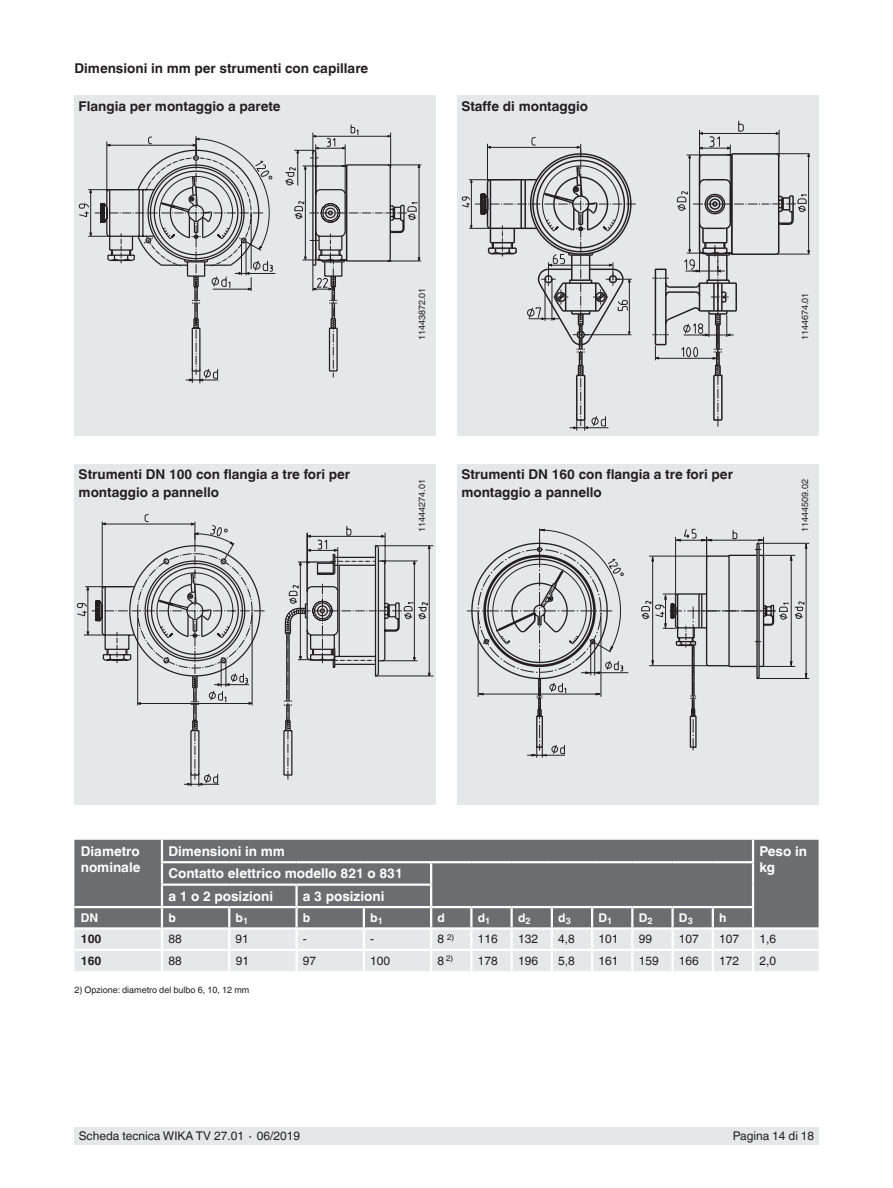
<style>
.page{position:relative;width:893px;height:1188px;background:#fff}
.page>*{position:absolute;margin:0;border:0;box-sizing:border-box;transform-origin:0 0}
.t1{font:700 13.5px/18px "Helvetica World";color:#231f20}
.t2{font:700 13.5px/16.5px "Helvetica World";color:#fff}
.t3{font:12px "Helvetica World";color:#231f20}
.t4{font:700 12px "Helvetica World";color:#fff}
.t5{font:700 12px "Helvetica World";color:#231f20}
.t6{font:9px "Helvetica World";color:#231f20}
.t7{font:8.1px "Helvetica World";color:#231f20}
.s1{font-size:12px}
</style>
<div class="page">
<div style="left:74px;top:1128px;width:745px;height:17px;background:#e6e7e9"></div>
<div style="left:74px;top:96px;width:362px;height:340px;background:#e6e7e9"></div>
<div style="left:457px;top:96px;width:361px;height:340px;background:#e6e7e9"></div>
<div style="left:457px;top:464px;width:362px;height:340px;background:#e6e7e9"></div>
<div style="left:74px;top:464px;width:362px;height:340px;background:#e6e7e9"></div>
<div style="left:74px;top:840px;width:745px;height:68px;background:#6c6d70"></div>
<hr style="left:752px;top:863px;width:2px;height:22px;background:#fff">
<hr style="left:430px;top:886px;width:2px;height:20px;background:#fff">
<hr style="left:752px;top:885px;width:2px;height:21px;background:#fff">
<hr style="left:752px;top:840px;width:2px;height:21px;background:#fff">
<hr style="left:161px;top:861px;width:68px;height:2px;background:#fff">
<hr style="left:229px;top:861px;width:68px;height:2px;background:#fff">
<hr style="left:297px;top:861px;width:67px;height:2px;background:#fff">
<hr style="left:364px;top:861px;width:67px;height:2px;background:#fff">
<hr style="left:161px;top:884px;width:68px;height:2px;background:#fff">
<hr style="left:229px;top:884px;width:68px;height:2px;background:#fff">
<hr style="left:297px;top:884px;width:67px;height:2px;background:#fff">
<hr style="left:295px;top:886px;width:3px;height:20px;background:#fff">
<hr style="left:364px;top:884px;width:68px;height:2px;background:#fff">
<hr style="left:162px;top:906px;width:67px;height:2px;background:#fff">
<hr style="left:229px;top:906px;width:68px;height:2px;background:#fff">
<hr style="left:297px;top:906px;width:67px;height:2px;background:#fff">
<hr style="left:364px;top:906px;width:67px;height:2px;background:#fff">
<svg style="left:74px;top:908px;width:745px;height:63px;background:#bfc0c2"></svg>
<hr style="left:74px;top:949px;width:88px;height:2px;background:#fff">
<hr style="left:162px;top:949px;width:67px;height:2px;background:#fff">
<hr style="left:161px;top:951px;width:2px;height:20px;background:#fff">
<hr style="left:229px;top:949px;width:68px;height:2px;background:#fff">
<hr style="left:228px;top:951px;width:2px;height:20px;background:#fff">
<hr style="left:297px;top:949px;width:67px;height:2px;background:#fff">
<hr style="left:295px;top:951px;width:3px;height:20px;background:#fff">
<hr style="left:364px;top:949px;width:67px;height:2px;background:#fff">
<hr style="left:363px;top:951px;width:2px;height:20px;background:#fff">
<hr style="left:431px;top:949px;width:40px;height:2px;background:#fff">
<hr style="left:430px;top:951px;width:2px;height:20px;background:#fff">
<hr style="left:471px;top:949px;width:41px;height:2px;background:#fff">
<hr style="left:470px;top:951px;width:2px;height:20px;background:#fff">
<hr style="left:512px;top:949px;width:40px;height:2px;background:#fff">
<hr style="left:510px;top:951px;width:3px;height:20px;background:#fff">
<hr style="left:552px;top:949px;width:40px;height:2px;background:#fff">
<hr style="left:551px;top:951px;width:2px;height:20px;background:#fff">
<hr style="left:592px;top:949px;width:40px;height:2px;background:#fff">
<hr style="left:591px;top:951px;width:2px;height:20px;background:#fff">
<hr style="left:632px;top:949px;width:41px;height:2px;background:#fff">
<hr style="left:631px;top:951px;width:2px;height:20px;background:#fff">
<hr style="left:673px;top:949px;width:40px;height:2px;background:#fff">
<hr style="left:671px;top:951px;width:3px;height:20px;background:#fff">
<hr style="left:713px;top:949px;width:40px;height:2px;background:#fff">
<hr style="left:712px;top:951px;width:2px;height:20px;background:#fff">
<hr style="left:753px;top:949px;width:66px;height:2px;background:#fff">
<hr style="left:752px;top:951px;width:2px;height:20px;background:#fff">
<hr style="left:74px;top:927px;width:88px;height:3px;background:#fff">
<hr style="left:162px;top:927px;width:67px;height:3px;background:#fff">
<hr style="left:229px;top:927px;width:68px;height:3px;background:#fff">
<hr style="left:297px;top:927px;width:67px;height:3px;background:#fff">
<hr style="left:364px;top:927px;width:67px;height:3px;background:#fff">
<hr style="left:431px;top:927px;width:40px;height:3px;background:#fff">
<hr style="left:471px;top:927px;width:41px;height:3px;background:#fff">
<hr style="left:512px;top:927px;width:40px;height:3px;background:#fff">
<hr style="left:552px;top:927px;width:40px;height:3px;background:#fff">
<hr style="left:592px;top:927px;width:40px;height:3px;background:#fff">
<hr style="left:632px;top:927px;width:41px;height:3px;background:#fff">
<hr style="left:673px;top:927px;width:40px;height:3px;background:#fff">
<hr style="left:713px;top:927px;width:40px;height:3px;background:#fff">
<hr style="left:753px;top:927px;width:66px;height:3px;background:#fff">
<hr style="left:431px;top:861px;width:40px;height:2px;background:#fff">
<hr style="left:430px;top:863px;width:2px;height:21px;background:#fff">
<hr style="left:471px;top:861px;width:41px;height:2px;background:#fff">
<hr style="left:512px;top:861px;width:40px;height:2px;background:#fff">
<hr style="left:552px;top:861px;width:40px;height:2px;background:#fff">
<hr style="left:592px;top:861px;width:40px;height:2px;background:#fff">
<hr style="left:632px;top:861px;width:41px;height:2px;background:#fff">
<hr style="left:673px;top:861px;width:40px;height:2px;background:#fff">
<hr style="left:713px;top:861px;width:41px;height:2px;background:#fff">
<hr style="left:431px;top:906px;width:40px;height:2px;background:#fff">
<hr style="left:471px;top:906px;width:41px;height:2px;background:#fff">
<hr style="left:512px;top:906px;width:40px;height:2px;background:#fff">
<hr style="left:552px;top:906px;width:40px;height:2px;background:#fff">
<hr style="left:592px;top:906px;width:40px;height:2px;background:#fff">
<hr style="left:632px;top:906px;width:41px;height:2px;background:#fff">
<hr style="left:673px;top:906px;width:40px;height:2px;background:#fff">
<hr style="left:713px;top:906px;width:41px;height:2px;background:#fff">
<hr style="left:161px;top:840px;width:2px;height:21px;background:#fff">
<hr style="left:161px;top:863px;width:2px;height:21px;background:#fff">
<hr style="left:161px;top:886px;width:2px;height:20px;background:#fff">
<hr style="left:74px;top:906px;width:88px;height:2px;background:#fff">
<svg style="left:79px;top:124px;width:342px;height:258px"></svg>
<svg style="left:652px;top:120px;width:158px;height:307px"></svg>
<svg style="left:461px;top:137px;width:175px;height:294px"></svg>
<svg style="left:77px;top:514px;width:354px;height:272px"></svg>
<svg style="left:471px;top:528px;width:339px;height:230px"></svg>
<p class="t1" style="left:74px;top:60px;width:295px">Dimensioni in mm per strumenti con capillare</p>
<p class="t1" style="left:79px;top:98px;width:204px">Flangia per montaggio a parete</p>
<p class="t1" style="left:461px;top:97px;width:128px">Staffe di montaggio</p>
<p class="t6" style="left:417px;top:340px;width:54px;rotate:-90deg">11443872.01</p>
<p class="t6" style="left:800px;top:340px;width:49px;rotate:-90deg">1144674.01</p>
<p class="t1" style="left:79px;top:466px;width:273px">Strumenti DN 100 con flangia a tre fori per montaggio a pannello</p>
<p class="t6" style="left:417px;top:532px;width:54px;rotate:-90deg">11444274.01</p>
<p class="t6" style="left:800px;top:532px;width:54px;rotate:-90deg">11444509.02</p>
<p class="t1" style="left:461px;top:466px;width:273px">Strumenti DN 160 con flangia a tre fori per montaggio a pannello</p>
<p class="t2" style="left:81px;top:843px;width:61px">Diametro nominale</p>
<p class="t2" style="left:168px;top:843px;width:118px">Dimensioni in mm</p>
<p class="t2" style="left:759px;top:843px;width:49px">Peso in kg</p>
<p class="t2" style="left:168px;top:862px;width:236px;line-height:22.5px">Contatto elettrico modello 821 o 831 a 1 o 2 posizioni</p>
<p class="t2" style="left:303px;top:888px;width:83px">a 3 posizioni</p>
<p class="t4" style="left:81px;top:911px;width:19px">DN</p>
<p class="t4" style="left:168px;top:911px;width:9px">b</p>
<p class="t4" style="left:236px;top:911px;width:14px">b<sub>1</sub></p>
<p class="t4" style="left:303px;top:911px;width:9px">b</p>
<p class="t4" style="left:370px;top:911px;width:14px">b<sub>1</sub></p>
<p class="t4" style="left:437px;top:911px;width:9px">d</p>
<p class="t4" style="left:478px;top:911px;width:14px">d<sub>1</sub></p>
<p class="t4" style="left:518px;top:911px;width:14px">d<sub>2</sub></p>
<p class="t4" style="left:558px;top:911px;width:14px">d<sub>3</sub></p>
<p class="t4" style="left:598px;top:911px;width:15px">D<sub>1</sub></p>
<p class="t4" style="left:639px;top:911px;width:15px">D<sub>2</sub></p>
<p class="t4" style="left:679px;top:911px;width:15px">D<sub>3</sub></p>
<p class="t4" style="left:719px;top:911px;width:9px">h</p>
<p class="t5" style="left:81px;top:932px;width:22px">100</p>
<p class="t3" style="left:168px;top:932px;width:15px">88</p>
<p class="t3" style="left:236px;top:932px;width:15px">91</p>
<p class="t3" style="left:303px;top:932px;width:5px">-</p>
<p class="t3" style="left:370px;top:932px;width:5px">-</p>
<p class="t7" style="left:437px;top:932px;width:18px"><span class="s1">8</span> 2)</p>
<p class="t3" style="left:478px;top:932px;width:22px">116</p>
<p class="t3" style="left:518px;top:932px;width:22px">132</p>
<p class="t3" style="left:558px;top:932px;width:18px">4,8</p>
<p class="t3" style="left:598px;top:932px;width:22px">101</p>
<p class="t3" style="left:639px;top:932px;width:15px">99</p>
<p class="t3" style="left:679px;top:932px;width:22px">107</p>
<p class="t3" style="left:719px;top:932px;width:22px">107</p>
<p class="t3" style="left:759px;top:932px;width:18px">1,6</p>
<p class="t5" style="left:81px;top:954px;width:22px">160</p>
<p class="t3" style="left:168px;top:954px;width:15px">88</p>
<p class="t3" style="left:236px;top:954px;width:15px">91</p>
<p class="t3" style="left:303px;top:954px;width:15px">97</p>
<p class="t3" style="left:370px;top:954px;width:22px">100</p>
<p class="t7" style="left:437px;top:953px;width:17px"><span class="s1">8</span> 2)</p>
<p class="t3" style="left:478px;top:954px;width:22px">178</p>
<p class="t3" style="left:518px;top:954px;width:22px">196</p>
<p class="t3" style="left:558px;top:954px;width:18px">5,8</p>
<p class="t3" style="left:598px;top:954px;width:22px">161</p>
<p class="t3" style="left:639px;top:954px;width:22px">159</p>
<p class="t3" style="left:679px;top:954px;width:22px">166</p>
<p class="t3" style="left:719px;top:954px;width:22px">172</p>
<p class="t3" style="left:759px;top:954px;width:18px">2,0</p>
<p class="t6" style="left:74px;top:985px;width:177px">2) Opzione: diametro del bulbo 6, 10, 12 mm</p>
<p class="t3" style="left:79px;top:1129px;width:223px">Scheda tecnica WIKA TV 27.01 ∙ 06/2019</p>
<p class="t3" style="left:733px;top:1129px;width:83px">Pagina 14 di 18</p>
</div>
